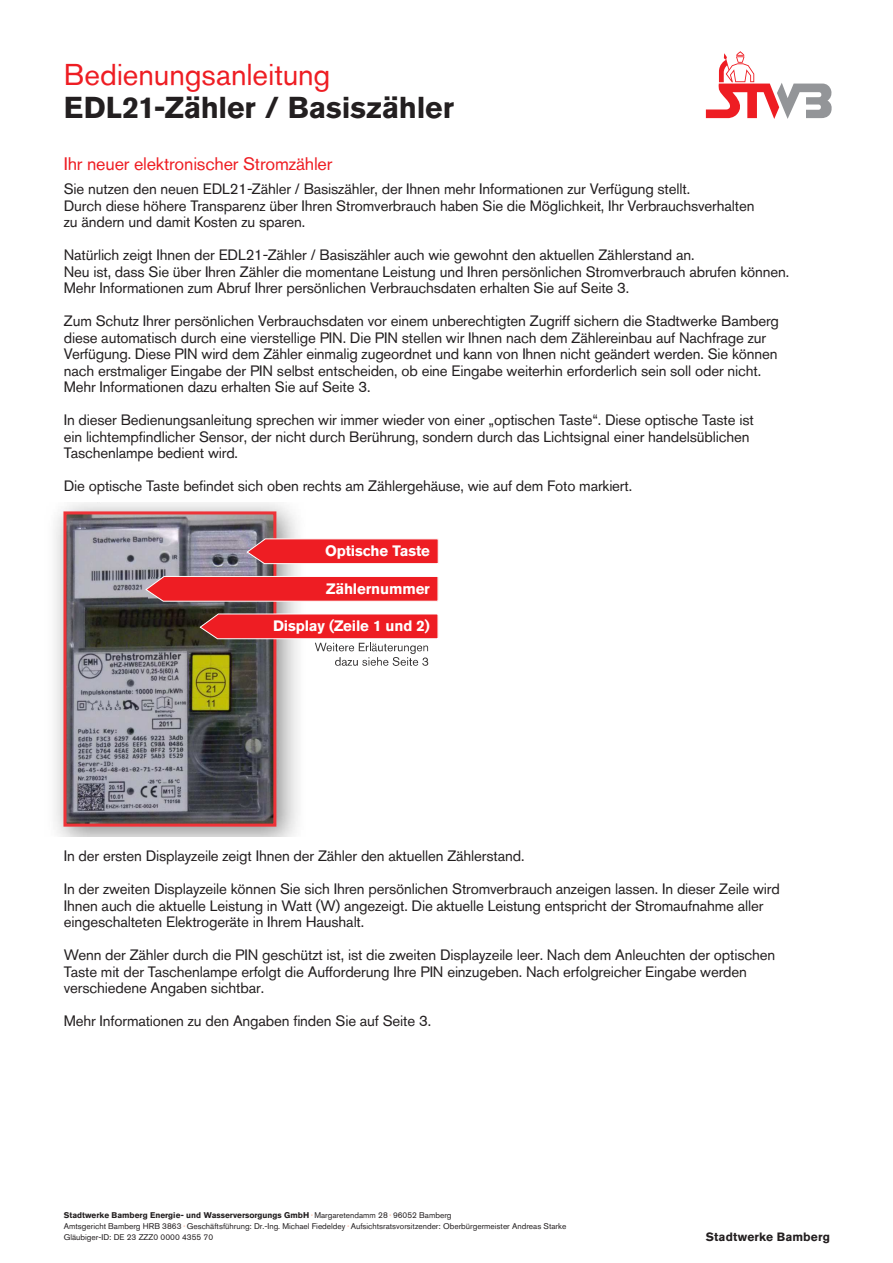
<style>
.page{position:relative;width:893px;height:1263px;background:#fff}
.page>*{position:absolute;margin:0;border:0;box-sizing:border-box;transform-origin:0 0}
.t1{font:700 30px/33px "Akzidenz Grotesk BQ";letter-spacing:-.005em;color:#231f20}
.t2{font:18px "Akzidenz Grotesk BQ";letter-spacing:-.01em;color:#ee1d23}
.t3{font:15px "Akzidenz Grotesk BQ";letter-spacing:-.01em;color:#231f20}
.t4{font:700 15px "Akzidenz Grotesk BQ";letter-spacing:-.01em;color:#fff}
.t5{font:700 12px "Akzidenz Grotesk BQ";letter-spacing:.01em;color:#231f20}
.t6{font:8.25px "Akzidenz Grotesk BQ";color:#231f20}
.t7{font:700 8.25px "Akzidenz Grotesk BQ";color:#231f20}
.s1{font-weight:400;color:#ee1d23}
.s2{font-weight:400;font-size:5.25px;color:#f9b49a}
.s3{font-weight:400}
.s4{font-size:5.25px;color:#f9b49a}
</style>
<div class="page">
<svg style="left:706px;top:51px;width:126px;height:68px"></svg>
<img style="left:54px;top:502px;width:244px;height:335px">
<div style="left:63px;top:511px;width:213px;height:316px;border:3px solid #ee3338"></div>
<svg style="left:246px;top:536px;width:193px;height:29px;background:#ea484e"></svg>
<svg style="left:145px;top:576px;width:294px;height:27px;background:#e9383e"></svg>
<svg style="left:199px;top:613px;width:240px;height:53px"></svg>
<p class="t1" style="left:64px;top:58px;width:392px"><span class="s1">Bedienungsanleitung<br></span>EDL21-Zähler / Basiszähler</p>
<p class="t2" style="left:64px;top:153px;width:270px">Ihr neuer elektronischer Stromzähler</p>
<p class="t3" style="left:64px;top:180px;width:628px">Sie nutzen den neuen EDL21-Zähler / Basiszähler, der Ihnen mehr Informationen zur Verfügung stellt.</p>
<p class="t3" style="left:64px;top:196px;width:692px">Durch diese höhere Transparenz über Ihren Stromverbrauch haben Sie die Möglichkeit, Ihr Verbrauchsverhalten</p>
<p class="t3" style="left:64px;top:213px;width:243px">zu ändern und damit Kosten zu sparen.</p>
<p class="t3" style="left:64px;top:246px;width:632px">Natürlich zeigt Ihnen der EDL21-Zähler / Basiszähler auch wie gewohnt den aktuellen Zählerstand an.</p>
<p class="t3" style="left:64px;top:262px;width:727px">Neu ist, dass Sie über Ihren Zähler die momentane Leistung und Ihren persönlichen Stromverbrauch abrufen können.</p>
<p class="t3" style="left:64px;top:279px;width:567px">Mehr Informationen zum Abruf Ihrer persönlichen Verbrauchsdaten erhalten Sie auf Seite 3.</p>
<p class="t3" style="left:64px;top:312px;width:717px">Zum Schutz Ihrer persönlichen Verbrauchsdaten vor einem unberechtigten Zugriff sichern die Stadtwerke Bamberg</p>
<p class="t3" style="left:64px;top:328px;width:704px">diese automatisch durch eine vierstellige PIN. Die PIN stellen wir Ihnen nach dem Zählereinbau auf Nachfrage zur</p>
<p class="t3" style="left:64px;top:345px;width:715px">Verfügung. Diese PIN wird dem Zähler einmalig zugeordnet und kann von Ihnen nicht geändert werden. Sie können</p>
<p class="t3" style="left:64px;top:361px;width:699px">nach erstmaliger Eingabe der PIN selbst entscheiden, ob eine Eingabe weiterhin erforderlich sein soll oder nicht.</p>
<p class="t3" style="left:64px;top:378px;width:308px">Mehr Informationen dazu erhalten Sie auf Seite 3.</p>
<p class="t3" style="left:64px;top:411px;width:691px">In dieser Bedienungsanleitung sprechen wir immer wieder von einer „optischen Taste“. Diese optische Taste ist</p>
<p class="t3" style="left:64px;top:427px;width:687px">ein lichtempfindlicher Sensor, der nicht durch Berührung, sondern durch das Lichtsignal einer handelsüblichen</p>
<p class="t3" style="left:64px;top:444px;width:176px">Taschenlampe bedient wird.</p>
<p class="t3" style="left:64px;top:477px;width:570px">Die optische Taste befindet sich oben rechts am Zählergehäuse, wie auf dem Foto markiert.</p>
<p class="t4" style="left:325px;top:542px;width:106px">Optische Taste</p>
<p class="t4" style="left:326px;top:580px;width:105px">Zählernummer</p>
<p class="t4" style="left:273px;top:617px;width:158px">Display (Zeile 1 und 2)</p>
<p class="t3" style="left:64px;top:847px;width:462px">In der ersten Displayzeile zeigt Ihnen der Zähler den aktuellen Zählerstand.</p>
<p class="t3" style="left:64px;top:880px;width:718px">In der zweiten Displayzeile können Sie sich Ihren persönlichen Stromverbrauch anzeigen lassen. In dieser Zeile wird</p>
<p class="t3" style="left:64px;top:896px;width:701px">Ihnen auch die aktuelle Leistung in Watt (W) angezeigt. Die aktuelle Leistung entspricht der Stromaufnahme aller</p>
<p class="t3" style="left:64px;top:913px;width:302px">eingeschalteten Elektrogeräte in Ihrem Haushalt.</p>
<p class="t3" style="left:64px;top:946px;width:713px">Wenn der Zähler durch die PIN geschützt ist, ist die zweiten Displayzeile leer. Nach dem Anleuchten der optischen</p>
<p class="t3" style="left:64px;top:962px;width:685px">Taste mit der Taschenlampe erfolgt die Aufforderung Ihre PIN einzugeben. Nach erfolgreicher Eingabe werden</p>
<p class="t3" style="left:64px;top:979px;width:202px">verschiedene Angaben sichtbar.</p>
<p class="t3" style="left:64px;top:1012px;width:369px">Mehr Informationen zu den Angaben finden Sie auf Seite 3.</p>
<p class="t7" style="left:64px;top:1210px;width:389px">Stadtwerke Bamberg Energie- und Wasserversorgungs GmbH <span class="s2">•</span> <span class="s3">Margaretendamm 28</span> <span class="s2">•</span> <span class="s3">96052 Bamberg</span></p>
<p class="t6" style="left:64px;top:1221px;width:504px">Amtsgericht Bamberg HRB 3863 <span class="s4">•</span> Geschäftsführung: Dr.-Ing. Michael Fiedeldey <span class="s4">•</span> Aufsichtsratsvorsitzender: Oberbürgermeister Andreas Starke</p>
<p class="t6" style="left:64px;top:1232px;width:151px">Gläubiger-ID: DE 23 ZZZ0 0000 4355 70</p>
<p class="t5" style="left:706px;top:1229px;width:126px">Stadtwerke Bamberg</p>
</div>
